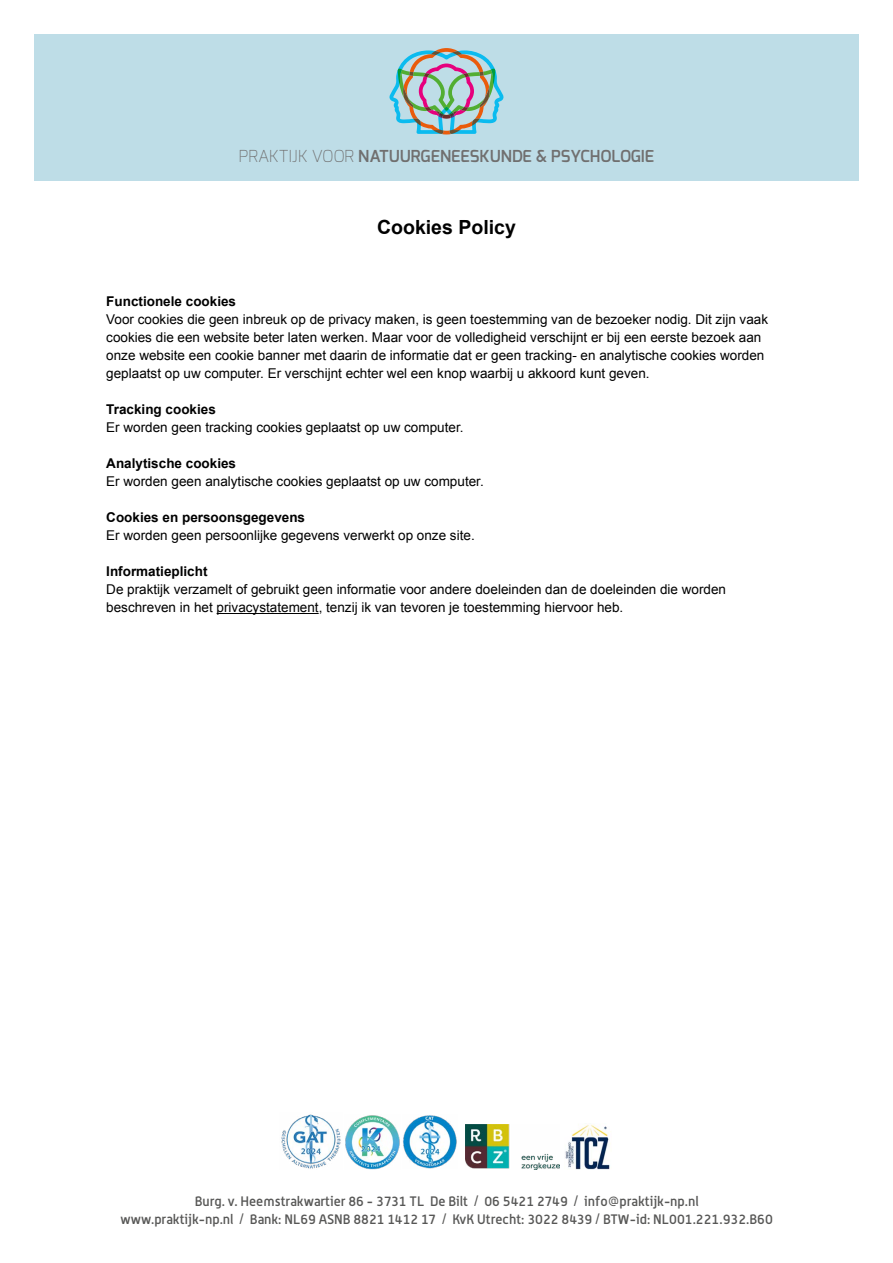
<style>
.page{position:relative;width:893px;height:1263px;background:#fff}
.page>*{position:absolute;margin:0;border:0;box-sizing:border-box;transform-origin:0 0}
.t1{font:700 19.5px "Arial";color:#000}
.t2{font:600 16.5px "Exo";color:#706f6f}
.t3{font:13.5px/18px "Arial";color:#000}
.t4{font:500 13.5px/18px "Alwyn";color:#575756;text-align:center}
.t5{font:700 13.5px "Arial";color:#000}
.s1{font-weight:200}
</style>
<div class="page">
<div style="left:34px;top:34px;width:825px;height:146px;background:#bedde7"></div>
<svg style="left:389px;top:48px;width:114px;height:87px"></svg>
<hr style="left:217px;top:613px;width:102px;height:1px;background:#000">
<img style="left:466px;top:1125px;width:93px;height:45px">
<img style="left:565px;top:1124px;width:45px;height:45px">
<img style="left:281px;top:1114px;width:60px;height:55px">
<img style="left:345px;top:1115px;width:55px;height:54px">
<img style="left:403px;top:1115px;width:54px;height:54px">
<p class="t2" style="left:239px;top:145px;width:417px"><span class="s1">PRAKTIJK VOOR</span> NATUURGENEESKUNDE &amp; PSYCHOLOGIE</p>
<h1 class="t1" style="left:377px;top:214px;width:140px">Cookies Policy</h1>
<p class="t5" style="left:106px;top:292px;width:131px">Functionele cookies</p>
<p class="t3" style="left:106px;top:310px;width:663px">Voor cookies die geen inbreuk op de privacy maken, is geen toestemming van de bezoeker nodig. Dit zijn vaak cookies die een website beter laten werken. Maar voor de volledigheid verschijnt er bij een eerste bezoek aan onze website een cookie banner met daarin de informatie dat er geen tracking- en analytische cookies worden geplaatst op uw computer. Er verschijnt echter wel een knop waarbij u akkoord kunt geven.</p>
<p class="t5" style="left:106px;top:400px;width:111px">Tracking cookies</p>
<p class="t3" style="left:106px;top:418px;width:359px">Er worden geen tracking cookies geplaatst op uw computer.</p>
<p class="t5" style="left:106px;top:454px;width:131px">Analytische cookies</p>
<p class="t3" style="left:106px;top:472px;width:379px">Er worden geen analytische cookies geplaatst op uw computer.</p>
<p class="t5" style="left:106px;top:508px;width:200px">Cookies en persoonsgegevens</p>
<p class="t3" style="left:106px;top:526px;width:370px">Er worden geen persoonlijke gegevens verwerkt op onze site.</p>
<p class="t5" style="left:106px;top:562px;width:103px">Informatieplicht</p>
<p class="t3" style="left:106px;top:580px;width:621px">De praktijk verzamelt of gebruikt geen informatie voor andere doeleinden dan de doeleinden die worden beschreven in het privacystatement, tenzij ik van tevoren je toestemming hiervoor heb.</p>
<p class="t4" style="left:121px;top:1192px;width:654px">Burg. v. Heemstrakwartier 86 - 3731 TL De Bilt / 06 5421 2749 / info@praktijk-np.nl<br>www.praktijk-np.nl / Bank: NL69 ASNB 8821 1412 17 / KvK Utrecht: 3022 8439 / BTW-id: NL001.221.932.B60</p>
</div>
